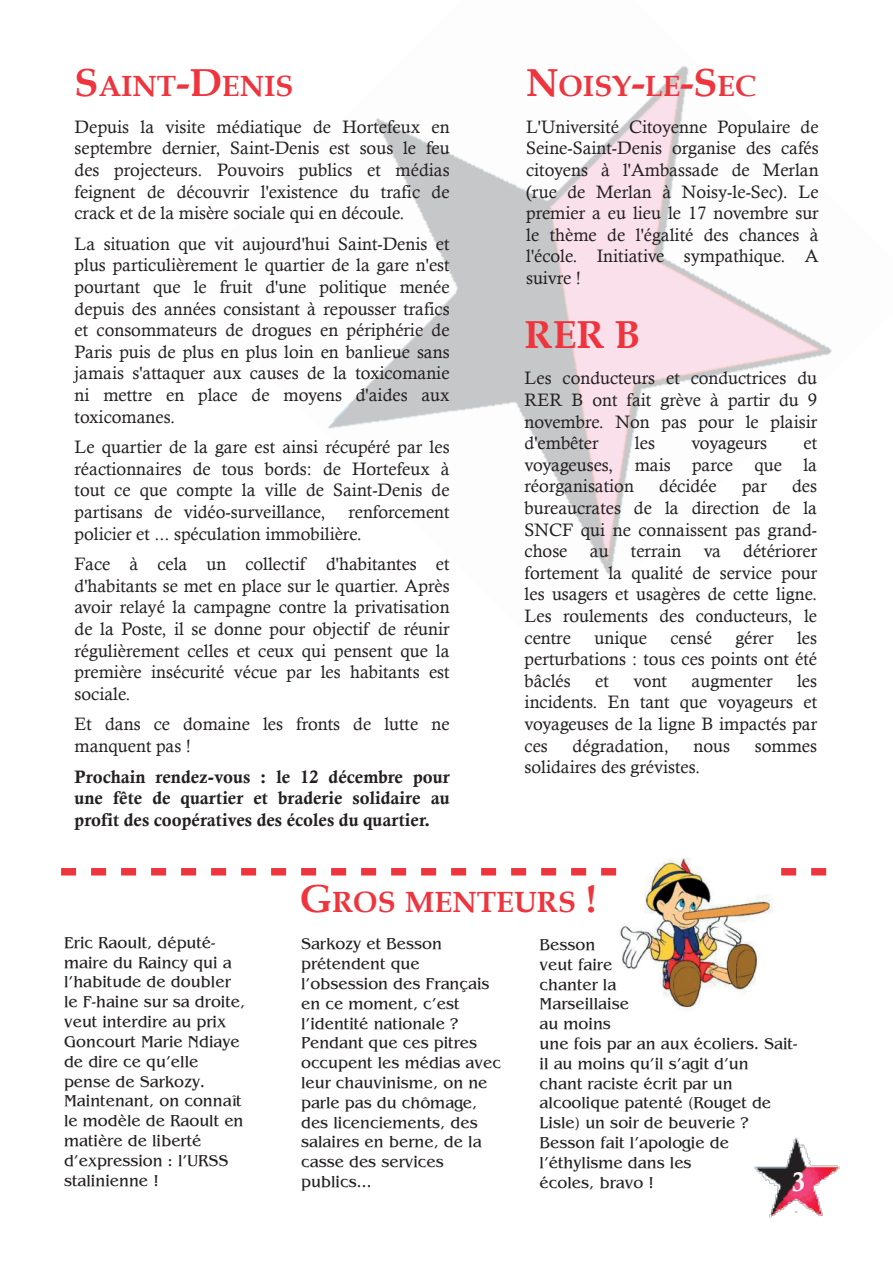
<style>
.page{position:relative;width:893px;height:1263px;background:#fff}
.page>*{position:absolute;margin:0;border:0;box-sizing:border-box;transform-origin:0 0}
.t1{font:700 39px "Book Antiqua";color:#ee353e}
.t2{font:700 29.25px "Book Antiqua";color:#ee353e}
.t3{font:27px "Calis MT Bol";color:#f5f5f6}
.t4{font:18px/21.6px "Calisto";color:#231f20;text-align:justify}
.t5{font:18px/21.6px "Calis MT Bol";color:#231f20;text-align:justify}
.t6{font:16.5px/19.8px "Bangle Normal";color:#231f20}
.s1{font-size:39px}
</style>
<div class="page">
<img style="left:754px;top:1137px;width:86px;height:81px">
<img style="left:328px;top:66px;width:504px;height:508px">
<svg style="left:61px;top:868px;width:766px;height:7px"></svg>
<img style="left:618px;top:858px;width:154px;height:151px">
<h2 class="t2" style="left:75px;top:69px;width:220px"><span class="s1">S</span>AINT<span class="s1">-D</span>ENIS</h2>
<p class="t4" style="left:75px;top:116px;width:376px">Depuis la visite médiatique de Hortefeux en septembre dernier, Saint-Denis est sous le feu des projecteurs. Pouvoirs publics et médias feignent de découvrir l'existence du trafic de crack et de la misère sociale qui en découle.</p>
<p class="t4" style="left:75px;top:233px;width:376px">La situation que vit aujourd'hui Saint-Denis et plus particulièrement le quartier de la gare n'est pourtant que le fruit d'une politique menée depuis des années consistant à repousser trafics et consommateurs de drogues en périphérie de Paris puis de plus en plus loin en banlieue sans jamais s'attaquer aux causes de la toxicomanie ni mettre en place de moyens d'aides aux toxicomanes.</p>
<p class="t4" style="left:75px;top:436px;width:376px">Le quartier de la gare est ainsi récupéré par les réactionnaires de tous bords: de Hortefeux à tout ce que compte la ville de Saint-Denis de partisans de vidéo-surveillance,</p>
<p class="t4" style="left:75px;top:501px;width:376px;text-indent:274px">renforcement policier et ... spéculation immobilière.</p>
<p class="t4" style="left:75px;top:553px;width:376px">Face à cela un collectif d'habitantes et d'habitants se met en place sur le quartier. Après avoir relayé la campagne contre la privatisation de la Poste, il se donne pour objectif de réunir régulièrement celles et ceux qui pensent que la première insécurité vécue par les habitants est sociale.</p>
<p class="t4" style="left:75px;top:713px;width:376px">Et dans ce domaine les fronts de lutte ne manquent pas !</p>
<p class="t5" style="left:75px;top:768px;width:376px">Prochain rendez-vous : le 12 décembre pour une fête de quartier et braderie solidaire au profit des coopératives des écoles du quartier.</p>
<h2 class="t2" style="left:526px;top:69px;width:232px"><span class="s1">N</span>OISY<span class="s1">-</span>LE<span class="s1">-S</span>EC</h2>
<p class="t4" style="left:526px;top:116px;width:294px">L'Université Citoyenne Populaire de Seine-Saint-Denis organise des cafés citoyens à l'Ambassade de Merlan (rue de Merlan à Noisy-le-Sec). Le premier a eu lieu le 17 novembre sur le thème de l'égalité des chances à l'école. Initiative sympathique. A suivre !</p>
<h1 class="t1" style="left:525px;top:312px;width:117px">RER B</h1>
<p class="t4" style="left:525px;top:367px;width:294px">Les conducteurs et conductrices du RER B ont fait grève à partir du 9 novembre. Non pas pour le plaisir d'embêter</p>
<p class="t4" style="left:635px;top:432px;width:22px">les</p>
<p class="t4" style="left:691px;top:432px;width:77px">voyageurs</p>
<p class="t4" style="left:525px;top:432px;width:294px;text-indent:279px">et voyageuses, mais parce que la réorganisation</p>
<p class="t4" style="left:659px;top:475px;width:59px">décidée</p>
<p class="t4" style="left:742px;top:475px;width:26px">par</p>
<p class="t4" style="left:525px;top:475px;width:294px;text-indent:268px">des bureaucrates de la direction de la SNCF qui ne connaissent pas grand&shy;chose au terrain va détériorer fortement la qualité de service pour les usagers et usagères de cette ligne.<br>Les roulements des conducteurs, le centre</p>
<p class="t4" style="left:594px;top:627px;width:54px">unique</p>
<p class="t4" style="left:670px;top:627px;width:43px">censé</p>
<p class="t4" style="left:735px;top:627px;width:40px">gérer</p>
<p class="t4" style="left:525px;top:627px;width:294px;text-indent:272px">les perturbations : tous ces points ont été bâclés</p>
<p class="t4" style="left:525px;top:670px;width:294px;text-indent:272px">les incidents. En tant que voyageurs et voyageuses de la ligne B impactés par ces</p>
<p class="t4" style="left:595px;top:670px;width:15px">et</p>
<p class="t4" style="left:633px;top:670px;width:35px">vont</p>
<p class="t4" style="left:692px;top:670px;width:82px">augmenter</p>
<p class="t4" style="left:573px;top:735px;width:98px">dégradation,</p>
<p class="t4" style="left:693px;top:735px;width:38px">nous</p>
<p class="t4" style="left:755px;top:735px;width:64px">sommes</p>
<p class="t4" style="left:525px;top:756px;width:177px">solidaires des grévistes.</p>
<h2 class="t2" style="left:300px;top:885px;width:298px"><span class="s1">G</span>ROS MENTEURS <span class="s1">!</span></h2>
<p class="t6" style="left:64px;top:932px;width:183px">Eric Raoult, député&shy;maire du Raincy qui a l'habitude de doubler le F-haine sur sa droite, veut interdire au prix<br>Goncourt Marie Ndiaye de dire ce qu'elle pense de Sarkozy.<br>Maintenant, on connaît le modèle de Raoult en matière de liberté d'expression : l'URSS stalinienne !</p>
<p class="t6" style="left:301px;top:933px;width:201px">Sarkozy et Besson prétendent que l'obsession des Français en ce moment, c'est l'identité nationale ?<br>Pendant que ces pitres occupent les médias avec leur chauvinisme, on ne parle pas du chômage, des licenciements, des salaires en berne, de la casse des services publics...</p>
<p class="t6" style="left:540px;top:934px;width:259px">Besson<br>veut faire<br>chanter la<br>Marseillaise<br>au moins<br>une fois par an aux écoliers. Sait&shy;il au moins qu'il s'agit d'un<br>chant raciste écrit par un alcoolique patenté (Rouget de<br>Lisle) un soir de beuverie ?<br>Besson fait l'apologie de l'éthylisme dans les<br>écoles, bravo !</p>
<h3 class="t3" style="left:792px;top:1170px;width:15px">3</h3>
</div>
